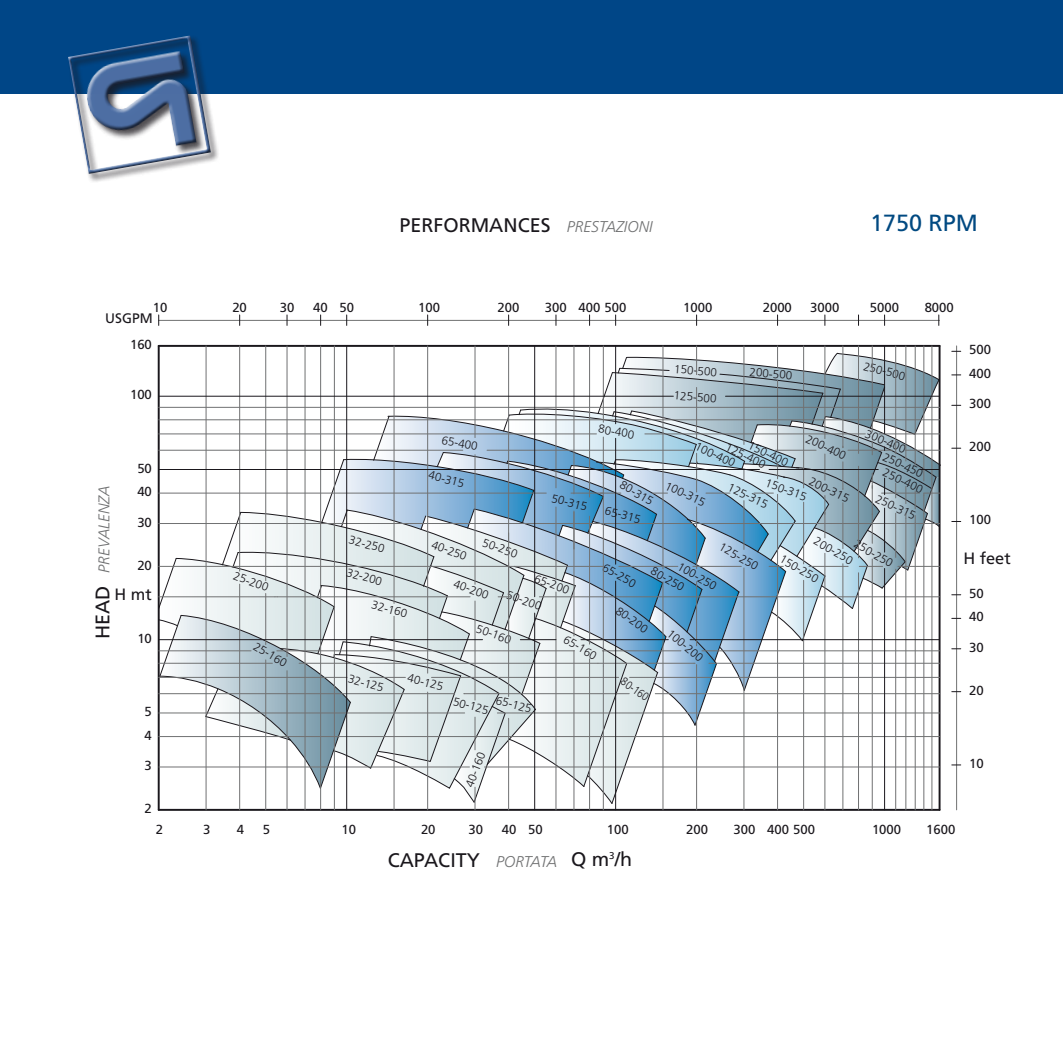
<style>
.page{position:relative;width:1063px;height:1063px;background:#fff}
.page>*{position:absolute;margin:0;border:0;box-sizing:border-box;transform-origin:0 0}
.t1{font:23.4px "Frutiger LT Std";color:#004981}
.t2{font:19.65px "Frutiger LT Std";color:#1a171c}
.t3{font:16.35px "Frutiger LT Std";color:#1a171c}
.t4{font:italic 300 15.6px "Frutiger LT Std";color:#707172}
.t5{font:13.8px "Frutiger LT Std";color:#1a171c}
.t6{font:13.05px "Frutiger LT Std";color:#1a171c}
.t7{font:300 11.7px/17.2px "Frutiger LT Std";color:#1a171c}
.t8{font:300 11.7px "Frutiger LT Std";color:#1a171c;scale:.86 1}
.s1{font-weight:300;font-style:italic;font-size:15.6px;color:#707172}
.s2{font-weight:400;font-style:normal;font-size:19.65px;color:#1a171c}
</style>
<div class="page">
<div style="left:0;top:0;width:1063px;height:94px;background:#004687"></div>
<div style="left:67px;top:35px;width:153px;height:148px;background:#1a171c;opacity:.75"></div>
<svg style="left:67px;top:35px;width:149px;height:144px"></svg>
<hr style="left:159px;top:345px;width:781px;height:2px;background:#1a171c">
<hr style="left:159px;top:809px;width:781px;height:2px;background:#1a171c">
<hr style="left:159px;top:320px;width:780px;height:1px;background:#707172">
<hr style="left:956px;top:346px;width:1px;height:464px;background:#707172">
<svg style="left:157px;top:346px;width:784px;height:464px"></svg>
<hr style="left:884px;top:508px;width:1px;height:44px;background:#1a171c">
<hr style="left:884px;top:568px;width:1px;height:242px;background:#1a171c">
<hr style="left:726px;top:396px;width:214px;height:1px;background:#1a171c">
<hr style="left:159px;top:396px;width:514px;height:1px;background:#1a171c">
<p class="t2" style="left:400px;top:213px;width:254px">PERFORMANCES <span class="s1">PRESTAZIONI</span></p>
<p class="t1" style="left:870px;top:209px;width:109px">1750 RPM</p>
<p class="t6" style="left:153px;top:300px;width:16px">10</p>
<p class="t6" style="left:232px;top:300px;width:16px">20</p>
<p class="t6" style="left:280px;top:300px;width:16px">30</p>
<p class="t6" style="left:313px;top:300px;width:42px">40 50</p>
<p class="t6" style="left:418px;top:300px;width:23px">100</p>
<p class="t6" style="left:498px;top:300px;width:23px">200</p>
<p class="t6" style="left:545px;top:300px;width:83px">300 400 500</p>
<p class="t6" style="left:683px;top:300px;width:31px">1000</p>
<p class="t6" style="left:763px;top:300px;width:31px">2000</p>
<p class="t6" style="left:810px;top:300px;width:31px">3000</p>
<p class="t6" style="left:870px;top:300px;width:31px">5000</p>
<p class="t6" style="left:925px;top:300px;width:31px">8000</p>
<p class="t5" style="left:105px;top:310px;width:49px">USGPM</p>
<p class="t6" style="left:130px;top:337px;width:23px">160</p>
<p class="t6" style="left:130px;top:387px;width:23px">100</p>
<p class="t6" style="left:137px;top:461px;width:16px">50</p>
<p class="t4" style="left:95px;top:639px;width:156px;rotate:-90deg"><span class="s2">HEAD</span> PREVALENZA</p>
<p class="t6" style="left:137px;top:484px;width:16px">40</p>
<p class="t6" style="left:137px;top:515px;width:16px">30</p>
<p class="t6" style="left:137px;top:557px;width:16px">20</p>
<p class="t3" style="left:115px;top:584px;width:39px">H mt</p>
<p class="t6" style="left:137px;top:631px;width:16px">10</p>
<p class="t6" style="left:145px;top:704px;width:9px">5</p>
<p class="t6" style="left:145px;top:728px;width:9px">4</p>
<p class="t6" style="left:145px;top:758px;width:9px">3</p>
<p class="t6" style="left:145px;top:801px;width:9px">2</p>
<p class="t7" style="left:237px;top:567px;width:38px;rotate:20deg">25-200</p>
<p class="t7" style="left:259px;top:638px;width:38px;rotate:30deg">25-160</p>
<p class="t7" style="left:675px;top:360px;width:44px;rotate:5deg">150-500</p>
<p class="t7" style="left:866px;top:357px;width:44px;rotate:15deg">250-500</p>
<p class="t7" style="left:750px;top:363px;width:44px;rotate:5deg">200-500</p>
<p class="t7" style="left:351px;top:531px;width:38px;rotate:15deg">32-250</p>
<p class="t7" style="left:349px;top:564px;width:38px;rotate:15deg">32-200</p>
<p class="t7" style="left:374px;top:596px;width:38px;rotate:15deg">32-160</p>
<p class="t7" style="left:443px;top:432px;width:38px;rotate:10deg">65-400</p>
<p class="t7" style="left:431px;top:466px;width:38px;rotate:15deg">40-315</p>
<p class="t7" style="left:554px;top:490px;width:38px;rotate:15deg">50-315</p>
<p class="t7" style="left:600px;top:420px;width:38px;rotate:10deg">80-400</p>
<p class="t7" style="left:675px;top:387px;width:44px;rotate:5deg">125-500</p>
<p class="t7" style="left:752px;top:437px;width:44px;rotate:25deg">150-400</p>
<p class="t7" style="left:699px;top:438px;width:44px;rotate:25deg">100-400</p>
<p class="t7" style="left:730px;top:439px;width:44px;rotate:25deg">125-400</p>
<p class="t7" style="left:810px;top:430px;width:44px;rotate:25deg">200-400</p>
<p class="t7" style="left:769px;top:474px;width:44px;rotate:20deg">150-315</p>
<p class="t7" style="left:813px;top:473px;width:44px;rotate:25deg">200-315</p>
<p class="t7" style="left:625px;top:476px;width:38px;rotate:30deg">80-315</p>
<p class="t7" style="left:669px;top:477px;width:44px;rotate:25deg">100-315</p>
<p class="t7" style="left:732px;top:479px;width:44px;rotate:25deg">125-315</p>
<p class="t7" style="left:607px;top:502px;width:38px;rotate:15deg">65-315</p>
<p class="t7" style="left:869px;top:425px;width:44px;rotate:23deg">300-400</p>
<p class="t7" style="left:887px;top:448px;width:44px;rotate:25deg">250-450</p>
<p class="t7" style="left:887px;top:464px;width:44px;rotate:25deg">250-400</p>
<p class="t7" style="left:880px;top:490px;width:44px;rotate:25deg">250-315</p>
<p class="t7" style="left:486px;top:534px;width:38px;rotate:20deg">50-250</p>
<p class="t7" style="left:435px;top:536px;width:38px;rotate:20deg">40-250</p>
<p class="t7" style="left:724px;top:538px;width:44px;rotate:30deg">125-250</p>
<p class="t7" style="left:665px;top:548px;width:65px;text-indent:21px;rotate:30deg">100-250<br>80-250</p>
<p class="t7" style="left:608px;top:559px;width:38px;rotate:30deg">65-250</p>
<p class="t7" style="left:622px;top:602px;width:38px;rotate:35deg">80-200</p>
<p class="t7" style="left:538px;top:570px;width:38px;rotate:20deg">65-200</p>
<p class="t7" style="left:457px;top:575px;width:38px;rotate:20deg">40-200</p>
<p class="t7" style="left:510px;top:586px;width:38px;rotate:20deg">50-200</p>
<p class="t7" style="left:479px;top:620px;width:38px;rotate:20deg">50-160</p>
<p class="t7" style="left:674px;top:625px;width:44px;rotate:40deg">100-200</p>
<p class="t7" style="left:569px;top:631px;width:38px;rotate:30deg">65-160</p>
<p class="t7" style="left:819px;top:532px;width:44px;rotate:30deg">200-250</p>
<p class="t7" style="left:859px;top:535px;width:44px;rotate:30deg">250-250</p>
<p class="t7" style="left:785px;top:551px;width:44px;rotate:30deg">150-250</p>
<p class="t7" style="left:351px;top:670px;width:38px;rotate:15deg">32-125</p>
<p class="t7" style="left:410px;top:669px;width:38px;rotate:15deg">40-125</p>
<p class="t7" style="left:456px;top:693px;width:38px;rotate:15deg">50-125</p>
<p class="t7" style="left:498px;top:692px;width:38px;rotate:15deg">65-125</p>
<p class="t7" style="left:461px;top:783px;width:38px;rotate:-69deg">40-160</p>
<p class="t8" style="left:626px;top:675px;width:38px;rotate:35deg">80-160</p>
<p class="t6" style="left:156px;top:822px;width:9px">2</p>
<p class="t6" style="left:203px;top:822px;width:9px">3</p>
<p class="t6" style="left:237px;top:822px;width:9px">4</p>
<p class="t6" style="left:263px;top:822px;width:9px">5</p>
<p class="t6" style="left:342px;top:822px;width:16px">10</p>
<p class="t6" style="left:421px;top:822px;width:16px">20</p>
<p class="t6" style="left:468px;top:822px;width:16px">30</p>
<p class="t6" style="left:502px;top:822px;width:42px">40 50</p>
<p class="t6" style="left:607px;top:822px;width:23px">100</p>
<p class="t6" style="left:686px;top:822px;width:23px">200</p>
<p class="t6" style="left:734px;top:822px;width:83px">300 400 500</p>
<p class="t6" style="left:872px;top:822px;width:31px">1000</p>
<p class="t6" style="left:926px;top:822px;width:31px">1600</p>
<p class="t2" style="left:388px;top:848px;width:246px">CAPACITY <span class="s1">PORTATA</span> Q m<sup>3</sup>/h</p>
<p class="t6" style="left:969px;top:342px;width:23px">500</p>
<p class="t6" style="left:969px;top:366px;width:23px">400</p>
<p class="t6" style="left:969px;top:396px;width:23px">300</p>
<p class="t6" style="left:969px;top:439px;width:23px">200</p>
<p class="t6" style="left:969px;top:512px;width:23px">100</p>
<p class="t3" style="left:963px;top:549px;width:49px">H feet</p>
<p class="t6" style="left:969px;top:585px;width:16px">50</p>
<p class="t6" style="left:969px;top:609px;width:16px">40</p>
<p class="t6" style="left:969px;top:639px;width:16px">30</p>
<p class="t6" style="left:969px;top:682px;width:16px">20</p>
<p class="t6" style="left:969px;top:756px;width:16px">10</p>
</div>
